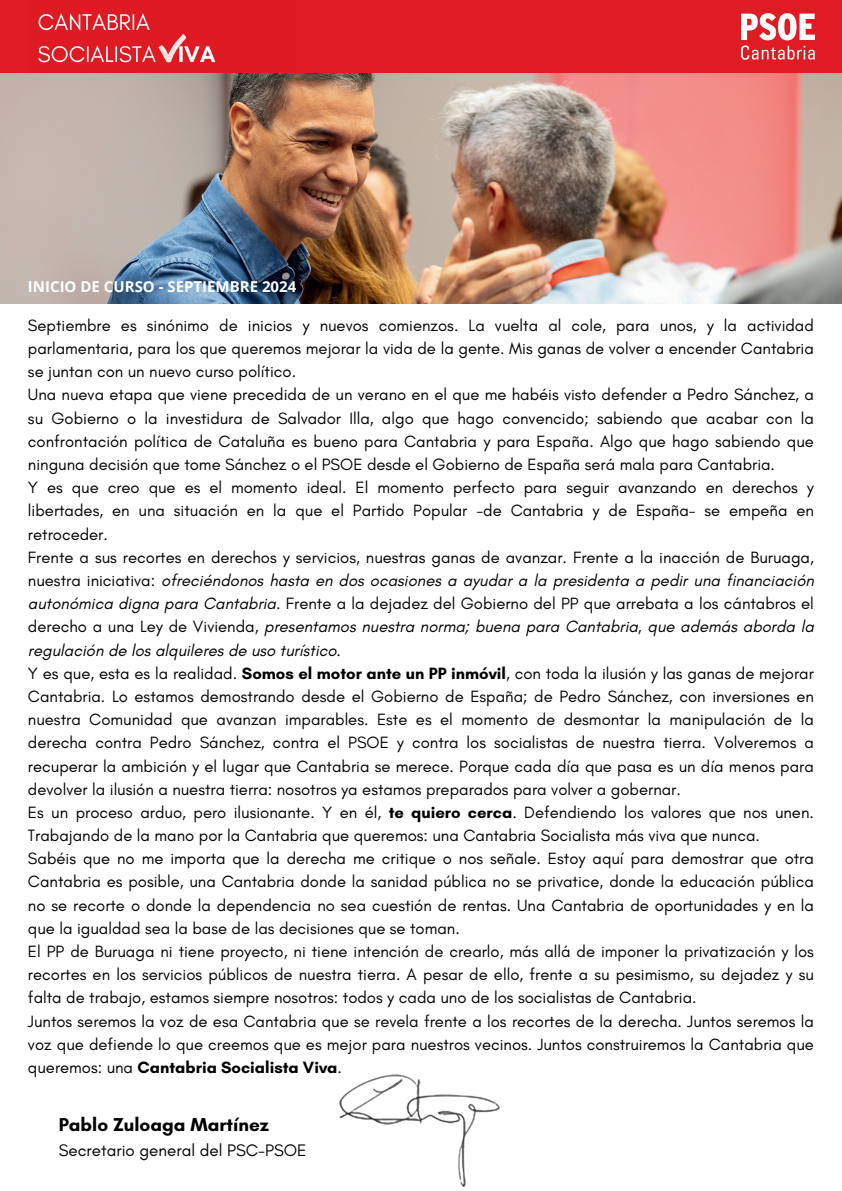
<style>
.page{position:relative;width:842px;height:1191px;background:#fff}
.page>*{position:absolute;margin:0;border:0;box-sizing:border-box;transform-origin:0 0}
.t1{font:700 19px "Glacial Indifference";color:#000}
.t2{font:17px "Glacial Indifference";color:#000}
.t3{font:16.6px/23.2px "Glacial Indifference";color:#000}
.t4{font:700 15px "Open Sans";color:#fff}
.s1{font-style:italic}
.s2{font-weight:700}
</style>
<div class="page">
<img style="left:339px;top:1074px;width:161px;height:113px">
<div style="left:0;top:0;width:842px;height:74px;background:#df1b23"></div>
<img style="left:28px;top:13px;width:262px;height:61px">
<img style="left:741px;top:13px;width:73px;height:47px">
<img style="left:0;top:74px;width:842px;height:229px">
<p class="t4" style="left:28px;top:276px;width:270px">INICIO DE CURSO - SEPTIEMBRE 2024</p>
<p class="t3" style="left:28px;top:314px;width:787px">Septiembre es sinónimo de inicios y nuevos comienzos. La vuelta al cole, para unos, y la actividad parlamentaria, para los que queremos mejorar la vida de la gente. Mis ganas de volver a encender Cantabria se juntan con un nuevo curso político.<br>Una nueva etapa que viene precedida de un verano en el que me habéis visto defender a Pedro Sánchez, a su Gobierno o la investidura de Salvador Illa, algo que hago convencido; sabiendo que acabar con la confrontación política de Cataluña es bueno para Cantabria y para España. Algo que hago sabiendo que ninguna decisión que tome Sánchez o el PSOE desde el Gobierno de España será mala para Cantabria.<br>Y es que creo que es el momento ideal. El momento perfecto para seguir avanzando en derechos y libertades, en una situación en la que el Partido Popular -de Cantabria y de España- se empeña en retroceder.<br>Frente a sus recortes en derechos y servicios, nuestras ganas de avanzar. Frente a la inacción de Buruaga, nuestra iniciativa: <span class="s1">ofreciéndonos hasta en dos ocasiones a ayudar a la presidenta a pedir una financiación autonómica digna para Cantabria</span>. Frente a la dejadez del Gobierno del PP que arrebata a los cántabros el derecho a una Ley de Vivienda, <span class="s1">presentamos nuestra norma; buena para Cantabria, que además aborda la regulación de los alquileres de uso turístico</span>.<br>Y es que, esta es la realidad. <span class="s2">Somos el motor ante un PP inmóvil</span>, con toda la ilusión y las ganas de mejorar Cantabria. Lo estamos demostrando desde el Gobierno de España; de Pedro Sánchez, con inversiones en nuestra Comunidad que avanzan imparables. Este es el momento de desmontar la manipulación de la derecha contra Pedro Sánchez, contra el PSOE y contra los socialistas de nuestra tierra. Volveremos a recuperar la ambición y el lugar que Cantabria se merece. Porque cada día que pasa es un día menos para devolver la ilusión a nuestra tierra: nosotros ya estamos preparados para volver a gobernar.<br>Es un proceso arduo, pero ilusionante. Y en él, <span class="s2">te quiero cerca</span>. Defendiendo los valores que nos unen.<br>Trabajando de la mano por la Cantabria que queremos: una Cantabria Socialista más viva que nunca.<br>Sabéis que no me importa que la derecha me critique o nos señale. Estoy aquí para demostrar que otra Cantabria es posible, una Cantabria donde la sanidad pública no se privatice, donde la educación pública no se recorte o donde la dependencia no sea cuestión de rentas. Una Cantabria de oportunidades y en la que la igualdad sea la base de las decisiones que se toman.<br>El PP de Buruaga ni tiene proyecto, ni tiene intención de crearlo, más allá de imponer la privatización y los recortes en los servicios públicos de nuestra tierra. A pesar de ello, frente a su pesimismo, su dejadez y su falta de trabajo, estamos siempre nosotros: todos y cada uno de los socialistas de Cantabria.<br>Juntos seremos la voz de esa Cantabria que se revela frente a los recortes de la derecha. Juntos seremos la voz que defiende lo que creemos que es mejor para nuestros vecinos. Juntos construiremos la Cantabria que queremos: una <span class="s2">Cantabria Socialista Viva</span>.</p>
<p class="t1" style="left:59px;top:1112px;width:212px">Pablo Zuloaga Martínez</p>
<p class="t2" style="left:59px;top:1140px;width:249px">Secretario general del PSC-PSOE</p>
</div>
